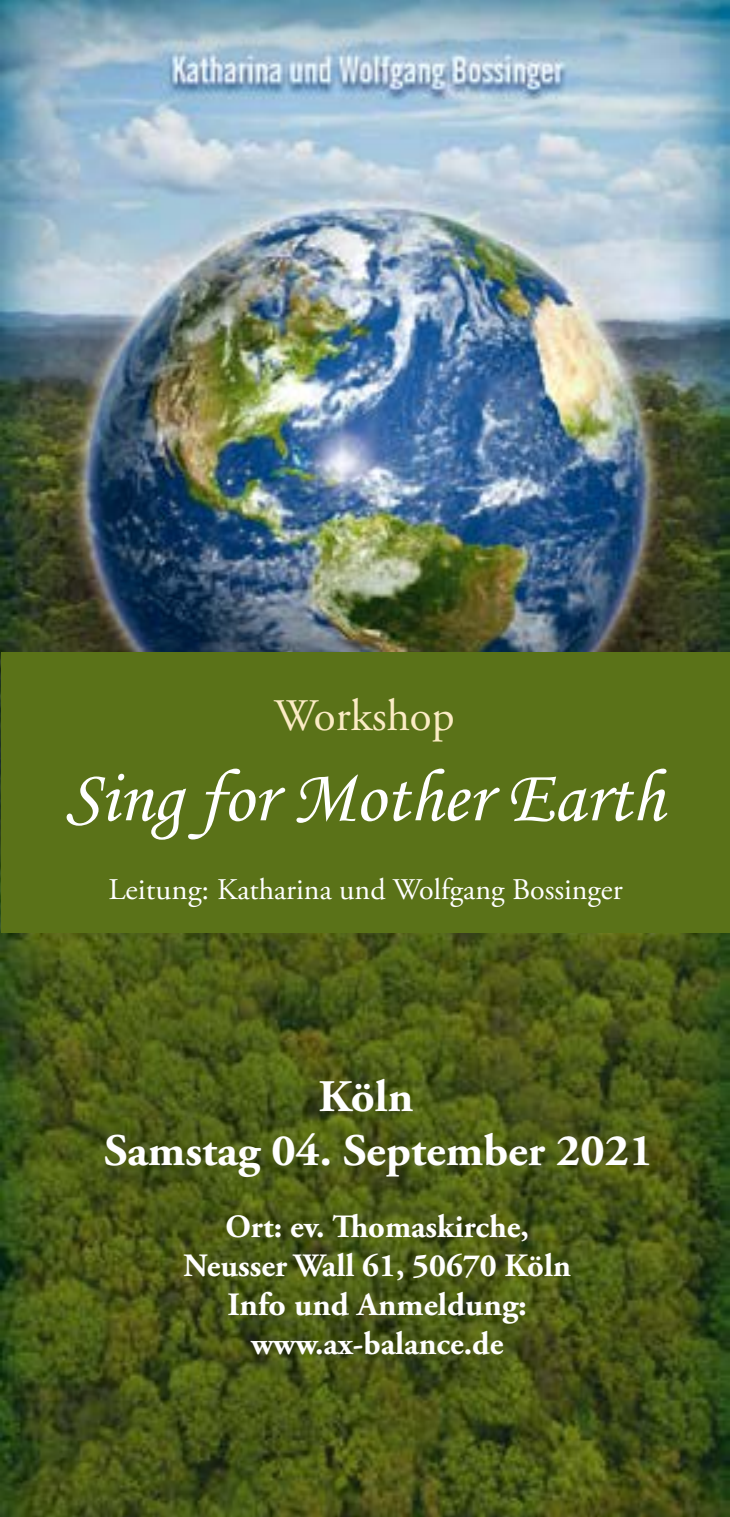
<style>
.page{position:relative;width:730px;height:1517px;background:#fff}
.page>*{position:absolute;margin:0;border:0;box-sizing:border-box;transform-origin:0 0}
.t1{font:75px "Monotype Corsiva";color:#fff}
.t2{font:700 45px/54px "Adobe Garamond Pro";color:#fff;text-align:center;scale:1.04 1}
.t3{font:45px "Adobe Garamond Pro";color:#fbecc5}
.t4{font:700 32.5px/39px "Adobe Garamond Pro";color:#fff;text-align:center}
.t5{font:30px "Adobe Garamond Pro";color:#fff;scale:1.04 1}
</style>
<div class="page">
<img style="left:0;top:0;width:730px;height:1517px">
<div style="left:1px;top:652px;width:729px;height:280px;background:#5a7218"></div>
<h2 class="t3" style="left:274px;top:689px;width:182px">Workshop</h2>
<h1 class="t1" style="left:65px;top:752px;width:600px">Sing for Mother Earth</h1>
<p class="t5" style="left:108px;top:871px;width:496px">Leitung: Katharina und Wolfgang Bossinger</p>
<h2 class="t2" style="left:104px;top:1070px;width:529px">Köln<br>Samstag 04. September 2021</h2>
<p class="t4" style="left:183px;top:1208px;width:389px">Ort: ev. Thomaskirche,<br>Neusser Wall 61, 50670 Köln<br>Info und Anmeldung: www.ax-balance.de</p>
</div>
